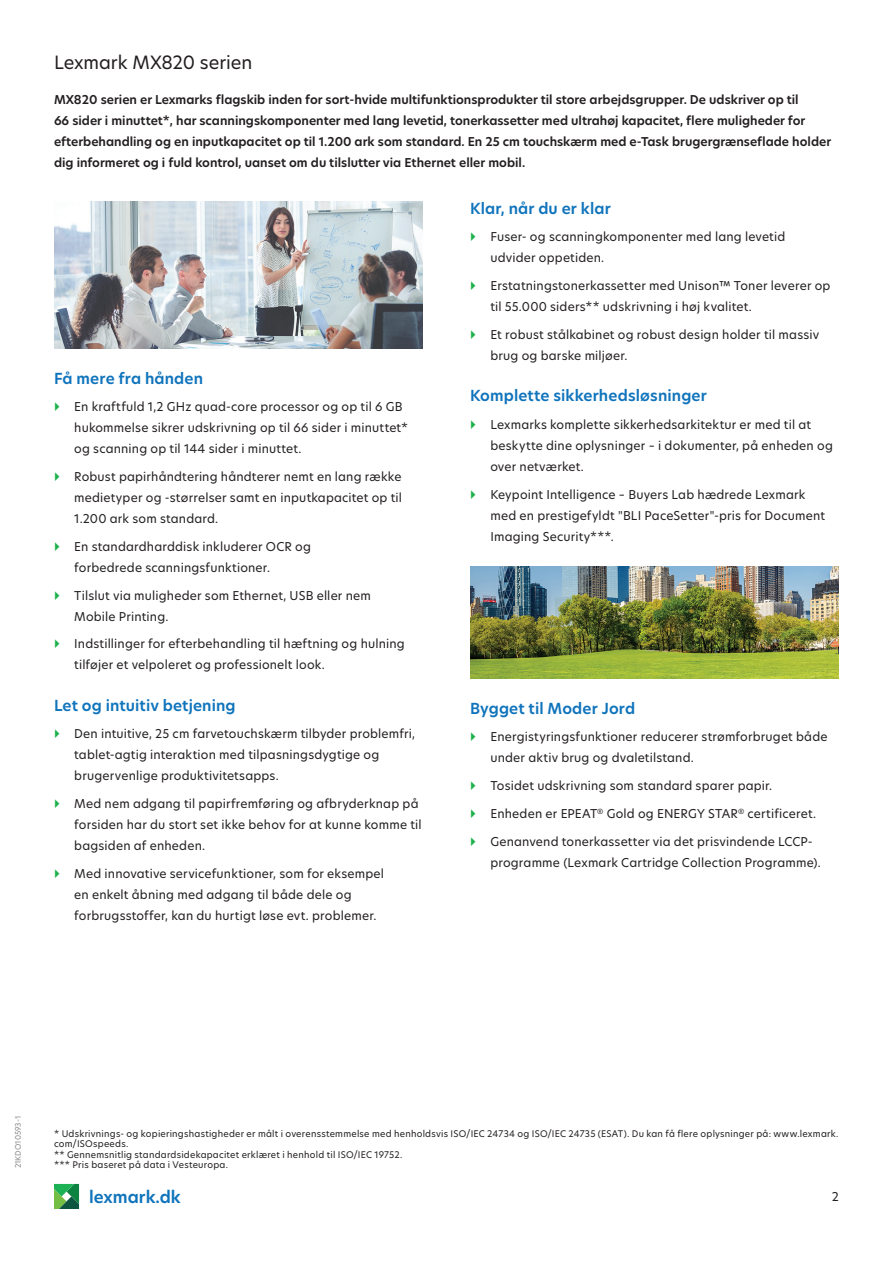
<style>
.page{position:relative;width:893px;height:1263px;background:#fff}
.page>*{position:absolute;margin:0;border:0;box-sizing:border-box;transform-origin:0 0}
.Title_-_secondary_he{font:18px "TP Hero";letter-spacing:-.005em;color:#231f20}
.URL{font:600 16.5px "TP Hero";color:#1074bc}
.Body_header_-_level{font:600 15px "TP Hero";letter-spacing:.01em;color:#1074bc}
.t1{font:12px/21px "TP Hero";letter-spacing:.015em;color:#231f20}
.Introduction_paragra{font:600 12px/21px "TP Hero";color:#231f20}
.Footnotes{font:9px/10.5px "TP Hero";letter-spacing:.025em;color:#231f20}
.t2{font:7.5px "TP Hero";color:#87898c}
</style>
<div class="page">
<svg style="left:54px;top:1184px;width:25px;height:25px"></svg>
<img style="left:54px;top:201px;width:369px;height:147px">
<img style="left:470px;top:567px;width:369px;height:111px">
<p class="Title_-_secondary_he" style="left:54px;top:50px;width:200px">Lexmark MX820 serien</p>
<p class="Introduction_paragra" style="left:54px;top:89px;width:779px">MX820 serien er Lexmarks flagskib inden for sort-hvide multifunktionsprodukter til store arbejdsgrupper. De udskriver op til<br>66 sider i minuttet*, har scanningskomponenter med lang levetid, tonerkassetter med ultrahøj kapacitet, flere muligheder for efterbehandling og en inputkapacitet op til 1.200 ark som standard. En 25 cm touchskærm med e-Task brugergrænseflade holder dig informeret og i fuld kontrol, uanset om du tilslutter via Ethernet eller mobil.</p>
<p class="Body_header_-_level" style="left:54px;top:368px;width:151px">Få mere fra hånden</p>
<p class="t1" style="left:74px;top:396px;width:335px">En kraftfuld 1,2 GHz quad-core processor og op til 6 GB hukommelse sikrer udskrivning op til 66 sider i minuttet* og scanning op til 144 sider i minuttet.</p>
<p class="t1" style="left:74px;top:466px;width:329px;text-align:justify">Robust papirhåndtering håndterer nemt en lang række medietyper og -størrelser samt en inputkapacitet op til 1.200 ark som standard.</p>
<p class="t1" style="left:74px;top:536px;width:238px">En standardharddisk inkluderer OCR og forbedrede scanningsfunktioner.</p>
<p class="t1" style="left:74px;top:584px;width:298px">Tilslut via muligheder som Ethernet, USB eller nem<br>Mobile Printing.</p>
<p class="t1" style="left:74px;top:633px;width:332px">Indstillinger for efterbehandling til hæftning og hulning tilføjer et velpoleret og professionelt look.</p>
<p class="Body_header_-_level" style="left:54px;top:695px;width:183px">Let og intuitiv betjening</p>
<p class="t1" style="left:74px;top:723px;width:342px">Den intuitive, 25 cm farvetouchskærm tilbyder problemfri, tablet-agtig interaktion med tilpasningsdygtige og brugervenlige produktivitetsapps.</p>
<p class="t1" style="left:74px;top:793px;width:349px">Med nem adgang til papirfremføring og afbryderknap på forsiden har du stort set ikke behov for at kunne komme til bagsiden af enheden.</p>
<p class="t1" style="left:74px;top:863px;width:311px">Med innovative servicefunktioner, som for eksempel en enkelt åbning med adgang til både dele og forbrugsstoffer, kan du hurtigt løse evt. problemer.</p>
<p class="Body_header_-_level" style="left:470px;top:198px;width:142px">Klar, når du er klar</p>
<p class="t1" style="left:490px;top:226px;width:296px">Fuser- og scanningkomponenter med lang levetid udvider oppetiden.</p>
<p class="t1" style="left:490px;top:275px;width:342px">Erstatningstonerkassetter med Unison™ Toner leverer op til 55.000 siders** udskrivning i høj kvalitet.</p>
<p class="t1" style="left:490px;top:324px;width:330px">Et robust stålkabinet og robust design holder til massiv brug og barske miljøer.</p>
<p class="Body_header_-_level" style="left:470px;top:385px;width:238px">Komplette sikkerhedsløsninger</p>
<p class="t1" style="left:490px;top:414px;width:344px">Lexmarks komplette sikkerhedsarkitektur er med til at beskytte dine oplysninger – i dokumenter, på enheden og over netværket.</p>
<p class="t1" style="left:490px;top:483px;width:336px">Keypoint Intelligence – Buyers Lab hædrede Lexmark med en prestigefyldt "BLI PaceSetter"-pris for Document<br>Imaging Security***.</p>
<p class="Body_header_-_level" style="left:470px;top:698px;width:167px">Bygget til Moder Jord</p>
<p class="t1" style="left:490px;top:726px;width:339px">Energistyringsfunktioner reducerer strømforbruget både under aktiv brug og dvaletilstand.</p>
<p class="t1" style="left:490px;top:775px;width:283px">Tosidet udskrivning som standard sparer papir.</p>
<p class="t1" style="left:490px;top:803px;width:327px">Enheden er EPEAT<sup>®</sup> Gold og ENERGY STAR<sup>®</sup> certificeret.</p>
<p class="t1" style="left:490px;top:830px;width:332px">Genanvend tonerkassetter via det prisvindende LCCP&shy;programme (Lexmark Cartridge Collection Programme).</p>
<p class="t2" style="left:13px;top:1168px;width:54px;rotate:-90deg">21KDO10593-1</p>
<p class="Footnotes" style="left:54px;top:1128px;width:786px">* Udskrivnings- og kopieringshastigheder er målt i overensstemmelse med henholdsvis ISO/IEC 24734 og ISO/IEC 24735 (ESAT). Du kan få flere oplysninger på: www.lexmark. com/ISOspeeds.</p>
<p class="Footnotes" style="left:54px;top:1149px;width:350px">** Gennemsnitlig standardsidekapacitet erklæret i henhold til ISO/IEC 19752.</p>
<p class="Footnotes" style="left:54px;top:1160px;width:176px">*** Pris baseret på data i Vesteuropa.</p>
<p class="URL" style="left:89px;top:1186px;width:93px">lexmark.dk</p>
<p class="t1" style="left:832px;top:1186px;width:9px">2</p>
</div>
